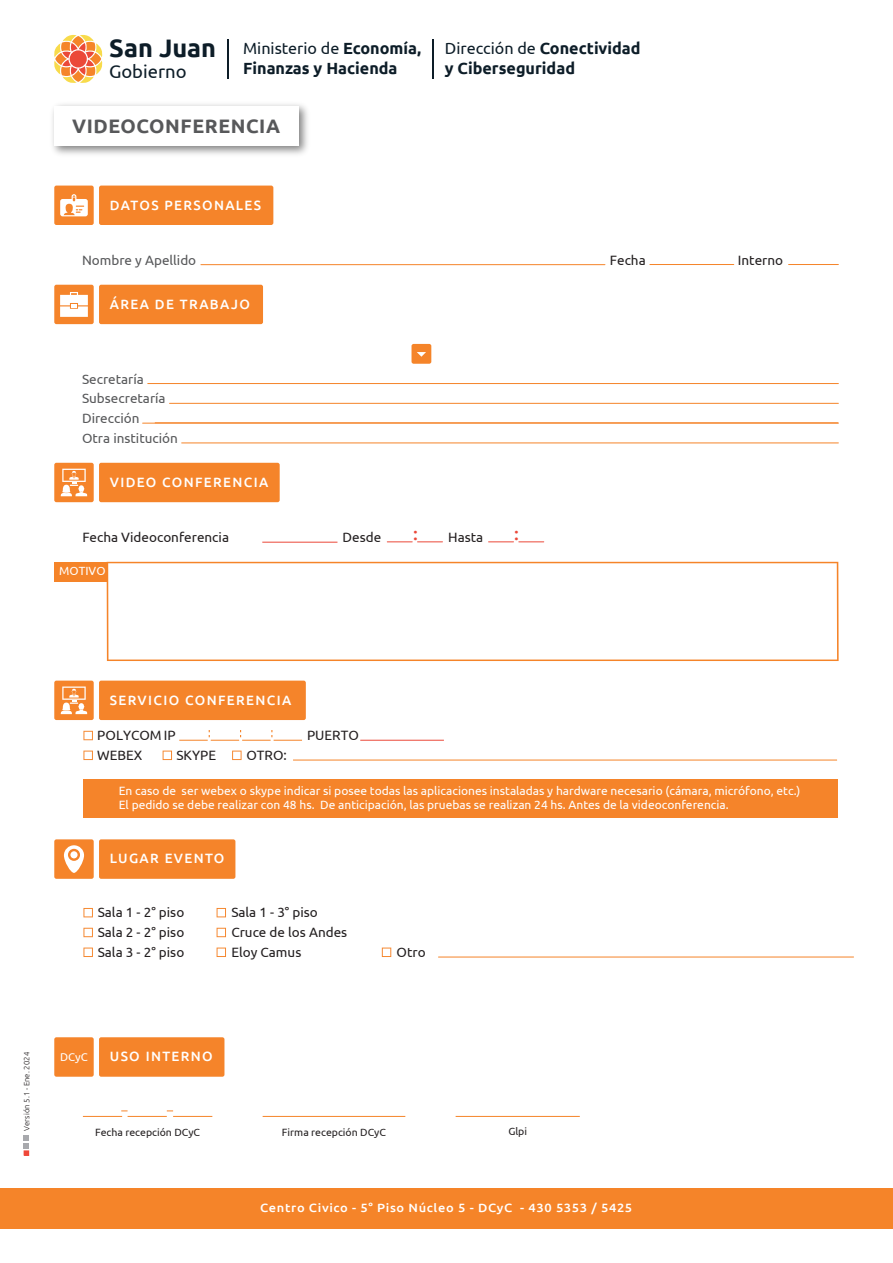
<style>
.page{position:relative;width:893px;height:1263px;background:#fff}
.page>*{position:absolute;margin:0;border:0;box-sizing:border-box;transform-origin:0 0}
.t1{font:700 25.35px "Ubuntu";color:#0d1d28}
.t2{font:700 19.5px "Ubuntu";letter-spacing:.03em;color:#57585a}
.t3{font:18.45px "Ubuntu";color:#0d1d28}
.t4{font:500 18px "Ubuntu";color:#eb4839}
.t5{font:700 16.2px/19.4px "Ubuntu";color:#0d1d28}
.t6{font:13.5px/19.8px "Ubuntu";color:#231f20;text-align:justify}
.t7{font:500 13.5px "Ubuntu";letter-spacing:.1em;color:#fff}
.t8{font:13.5px/19.8px "Ubuntu";color:#57585a}
.t9{font:12px/14.4px "Ubuntu";color:#fff}
.t10{font:500 12px "Ubuntu";letter-spacing:.05em;color:#fff;scale:1.07 1}
.t11{font:11.85px "Ubuntu";color:#fff}
.t12{font:11.4px "Ubuntu";color:#fff}
.t13{font:10.5px "Ubuntu";color:#231f20}
.t14{font:300 7.8px "Ubuntu";color:#231f20}
.s1{font-weight:400}
</style>
<div class="page">
<svg style="left:24px;top:1135px;width:5px;height:21px"></svg>
<div style="left:0;top:1188px;width:893px;height:41px;background:#f58429"></div>
<svg style="left:54px;top:35px;width:49px;height:48px"></svg>
<div style="left:70px;top:50px;width:17px;height:17px;background:#eb4939;border-radius:50%"></div>
<hr style="left:227px;top:39px;width:1px;height:40px;background:#0d1d28">
<hr style="left:433px;top:39px;width:1px;height:40px;background:#0d1d28">
<div style="left:54px;top:839px;width:40px;height:40px;background:#f5842a;border-radius:2px"></div>
<div style="left:83px;top:779px;width:755px;height:39px;background:#f5842a"></div>
<img style="left:52px;top:104px;width:256px;height:51px">
<div style="left:54px;top:106px;width:245px;height:40px;background:#fff"></div>
<hr style="left:155px;top:422px;width:683px;height:1px;background:#f58429">
<div style="left:99px;top:186px;width:174px;height:39px;background:#f5842a;border-radius:2px"></div>
<div style="left:54px;top:186px;width:40px;height:39px;background:#f5842a;border-radius:2px"></div>
<hr style="left:201px;top:264px;width:404px;height:1px;background:#f58429">
<hr style="left:789px;top:264px;width:49px;height:1px;background:#f58429">
<hr style="left:148px;top:383px;width:690px;height:1px;background:#f58429">
<hr style="left:170px;top:403px;width:668px;height:1px;background:#f58429">
<hr style="left:143px;top:423px;width:695px;height:1px;background:#f58429">
<svg style="left:60px;top:194px;width:28px;height:22px"></svg>
<div style="left:99px;top:285px;width:164px;height:39px;background:#f5842a;border-radius:2px"></div>
<div style="left:54px;top:285px;width:40px;height:39px;background:#f5842a;border-radius:2px"></div>
<hr style="left:650px;top:264px;width:84px;height:1px;background:#f58429">
<hr style="left:182px;top:443px;width:656px;height:1px;background:#f5842a">
<div style="left:411px;top:344px;width:20px;height:20px;background:#f58429;border-radius:2px"></div>
<svg style="left:417px;top:352px;width:9px;height:5px"></svg>
<svg style="left:60px;top:292px;width:28px;height:25px"></svg>
<div style="left:99px;top:463px;width:181px;height:39px;background:#f5842a;border-radius:2px"></div>
<div style="left:54px;top:463px;width:40px;height:39px;background:#f5842a;border-radius:2px"></div>
<svg style="left:387px;top:541px;width:55px;height:1px"></svg>
<svg style="left:489px;top:541px;width:24px;height:1px"></svg>
<svg style="left:519px;top:541px;width:25px;height:1px"></svg>
<svg style="left:179px;top:730px;width:123px;height:11px"></svg>
<hr style="left:360px;top:740px;width:84px;height:1px;background:#eb4839">
<hr style="left:293px;top:760px;width:544px;height:1px;background:#f58429">
<hr style="left:438px;top:957px;width:416px;height:1px;background:#f58429">
<hr style="left:262px;top:542px;width:75px;height:1px;background:#eb4839">
<svg style="left:217px;top:928px;width:9px;height:9px"></svg>
<svg style="left:217px;top:947px;width:9px;height:10px"></svg>
<svg style="left:382px;top:947px;width:9px;height:10px"></svg>
<svg style="left:217px;top:908px;width:9px;height:9px"></svg>
<svg style="left:107px;top:562px;width:732px;height:99px"></svg>
<div style="left:54px;top:562px;width:53px;height:20px;background:#f58429"></div>
<svg style="left:83px;top:731px;width:10px;height:9px"></svg>
<svg style="left:163px;top:751px;width:9px;height:9px"></svg>
<svg style="left:232px;top:751px;width:10px;height:9px"></svg>
<svg style="left:83px;top:751px;width:10px;height:9px"></svg>
<svg style="left:83px;top:928px;width:10px;height:9px"></svg>
<svg style="left:83px;top:947px;width:10px;height:10px"></svg>
<svg style="left:83px;top:908px;width:10px;height:9px"></svg>
<svg style="left:61px;top:469px;width:26px;height:27px"></svg>
<div style="left:99px;top:681px;width:207px;height:39px;background:#f5842a;border-radius:2px"></div>
<div style="left:54px;top:681px;width:40px;height:39px;background:#f5842a;border-radius:2px"></div>
<svg style="left:61px;top:686px;width:26px;height:28px"></svg>
<div style="left:99px;top:839px;width:136px;height:40px;background:#f5842a;border-radius:2px"></div>
<svg style="left:64px;top:845px;width:20px;height:28px"></svg>
<div style="left:70px;top:851px;width:8px;height:7px;background:#fff;border-radius:50%"></div>
<hr style="left:263px;top:1116px;width:142px;height:1px;background:#f58429">
<hr style="left:456px;top:1116px;width:124px;height:1px;background:#f58429">
<hr style="left:83px;top:1116px;width:39px;height:1px;background:#f58429">
<hr style="left:128px;top:1116px;width:39px;height:1px;background:#f58429">
<hr style="left:173px;top:1116px;width:39px;height:1px;background:#f58429">
<div style="left:54px;top:1037px;width:40px;height:40px;background:#f5842a;border-radius:2px"></div>
<div style="left:99px;top:1037px;width:125px;height:40px;background:#f5842a;border-radius:2px"></div>
<h1 class="t1" style="left:109px;top:33px;width:109px">San Juan</h1>
<h3 class="t3" style="left:109px;top:61px;width:79px">Gobierno</h3>
<h3 class="t5" style="left:243px;top:39px;width:179px"><span class="s1">Ministerio de</span> Economía,<br>Finanzas y Hacienda</h3>
<h2 class="t2" style="left:72px;top:114px;width:209px">VIDEOCONFERENCIA</h2>
<h3 class="t5" style="left:445px;top:39px;width:197px"><span class="s1">Dirección de</span> Conectividad y Ciberseguridad</h3>
<p class="t7" style="left:110px;top:196px;width:153px">DATOS PERSONALES</p>
<p class="t8" style="left:82px;top:249px;width:116px">Nombre y Apellido</p>
<p class="t6" style="left:610px;top:249px;width:37px">Fecha</p>
<p class="t6" style="left:738px;top:249px;width:47px">Interno</p>
<p class="t7" style="left:110px;top:295px;width:142px">ÁREA DE TRABAJO</p>
<p class="t8" style="left:82px;top:368px;width:85px">Secretaría<br>Subsecretaría</p>
<p class="t8" style="left:82px;top:408px;width:59px">Dirección</p>
<p class="t8" style="left:82px;top:428px;width:97px">Otra institución</p>
<p class="t7" style="left:110px;top:473px;width:160px">VIDEO CONFERENCIA</p>
<h3 class="t4" style="left:413px;top:522px;width:6px">:</h3>
<h3 class="t4" style="left:514px;top:522px;width:6px">:</h3>
<p class="t6" style="left:82px;top:527px;width:148px">Fecha Videoconferencia</p>
<p class="t6" style="left:343px;top:527px;width:40px">Desde</p>
<p class="t6" style="left:448px;top:527px;width:37px">Hasta</p>
<p class="t11" style="left:59px;top:564px;width:48px">MOTIVO</p>
<p class="t7" style="left:110px;top:691px;width:183px">SERVICIO CONFERENCIA</p>
<p class="t6" style="left:97px;top:725px;width:80px">POLYCOM IP</p>
<p class="t6" style="left:307px;top:725px;width:53px">PUERTO</p>
<p class="t6" style="left:97px;top:745px;width:47px">WEBEX</p>
<p class="t6" style="left:176px;top:745px;width:41px">SKYPE</p>
<p class="t6" style="left:246px;top:745px;width:42px">OTRO:</p>
<p class="t9" style="left:119px;top:783px;width:683px">En caso de ser webex o skype indicar si posee todas las aplicaciones instaladas y hardware necesario (cámara, micrófono, etc.)<br>El pedido se debe realizar con 48 hs. De anticipación, las pruebas se realizan 24 hs. Antes de la videoconferencia.</p>
<p class="t7" style="left:110px;top:850px;width:116px">LUGAR EVENTO</p>
<p class="t6" style="left:98px;top:902px;width:88px">Sala 1 - 2° piso Sala 2 - 2° piso Sala 3 - 2° piso</p>
<p class="t6" style="left:231px;top:902px;width:88px">Sala 1 - 3° piso</p>
<p class="t6" style="left:231px;top:922px;width:117px">Cruce de los Andes<br>Eloy Camus</p>
<p class="t6" style="left:397px;top:942px;width:31px">Otro</p>
<p class="t14" style="left:22px;top:1131px;width:80px;rotate:-90deg">Versión 5.1 - Ene. 2024</p>
<p class="t12" style="left:60px;top:1050px;width:29px">DCyC</p>
<p class="t7" style="left:110px;top:1048px;width:104px">USO INTERNO</p>
<p class="t13" style="left:95px;top:1126px;width:107px">Fecha recepción DCyC</p>
<p class="t13" style="left:282px;top:1126px;width:106px">Firma recepción DCyC</p>
<p class="t13" style="left:508px;top:1125px;width:20px">Glpi</p>
<p class="t10" style="left:260px;top:1200px;width:349px">Centro Civico - 5° Piso Núcleo 5 - DCyC - 430 5353 / 5425</p>
</div>
